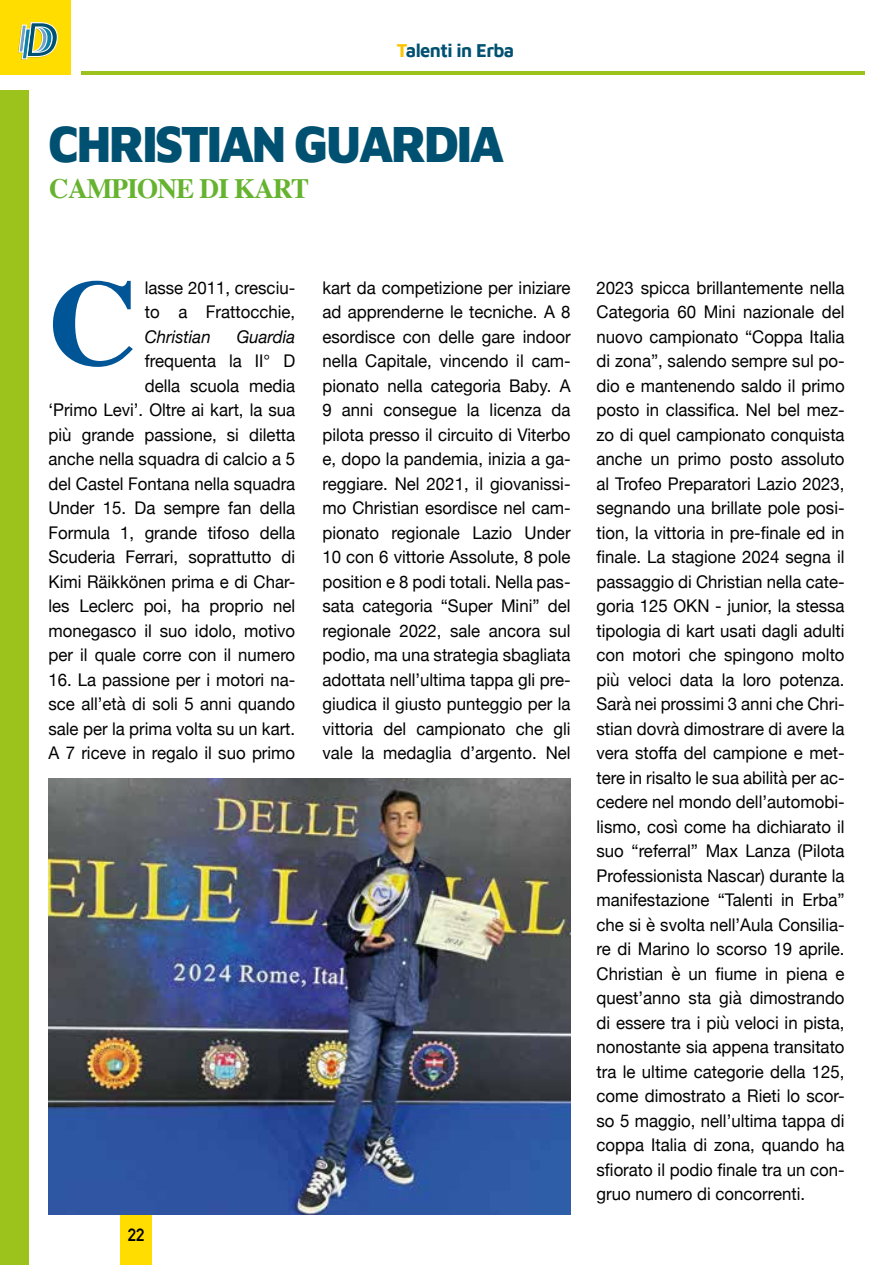
<style>
.page{position:relative;width:893px;height:1265px;background:#fff}
.page>*{position:absolute;margin:0;border:0;box-sizing:border-box;transform-origin:0 0}
.t1{font:700 121.62px "Times";color:#005597}
.t2{font:52.5px "Maven Pro";letter-spacing:-.055em;color:#005171;scale:.92 1}
.t3{font:700 28px "Times";letter-spacing:-.03em;color:#65b32e}
.t4{font:19.25px "Maven Pro";letter-spacing:-.035em;color:#005171;scale:.95 1}
.t5{font:17.5px/24.5px "Helvetica Neue";color:#000;text-align:justify;scale:.96 1}
.t6{font:italic 17.5px "Helvetica Neue";color:#000;scale:.96 1}
.t7{font:700 17.5px "DIN Alternate";color:#000}
.s1{color:#fdc300}
</style>
<div class="page">
<div style="left:0;top:0;width:71px;height:75px;background:#fd0"></div>
<svg style="left:18px;top:22px;width:40px;height:38px"></svg>
<div style="left:120px;top:1215px;width:31px;height:50px;background:#fd0"></div>
<img style="left:48px;top:779px;width:523px;height:435px">
<div style="left:0;top:90px;width:28px;height:1175px;background:#9bc31c"></div>
<hr style="left:81px;top:71px;width:784px;height:3px;background:#9bc31c">
<p class="t4" style="left:397px;top:37px;width:125px"><span class="s1">T</span>alenti in Erba</p>
<h2 class="t2" style="left:48px;top:108px;width:497px">CHRISTIAN GUARDIA</h2>
<h3 class="t3" style="left:49px;top:161px;width:261px">CAMPIONE DI KART</h3>
<h1 class="t1" style="left:48px;top:207px;width:92px">C</h1>
<p class="t5" style="left:145px;top:276px;width:158px">lasse 2011, cresciu&shy;to a Frattocchie,</p>
<p class="t6" style="left:145px;top:324px;width:70px">Christian</p>
<p class="t6" style="left:237px;top:324px;width:62px">Guardia</p>
<p class="t5" style="left:48px;top:350px;width:259px;text-align:right">frequenta la II° D<br>della scuola media<br>‘Primo Levi’. Oltre ai kart, la sua più grande passione, si diletta anche nella squadra di calcio a 5 del Castel Fontana nella squadra<br>Under 15. Da sempre fan della<br>Formula 1, grande tifoso della<br>Scuderia Ferrari, soprattutto di<br>Kimi Räikkönen prima e di Char&shy;les Leclerc poi, ha proprio nel monegasco il suo idolo, motivo per il quale corre con il numero</p>
<p class="t5" style="left:48px;top:668px;width:259px">16. La passione per i motori na&shy;sce all’età di soli 5 anni quando sale per la prima volta su un kart.<br>A 7 riceve in regalo il suo primo</p>
<p class="t7" style="left:128px;top:1222px;width:18px">22</p>
<p class="t5" style="left:323px;top:276px;width:260px">kart da competizione per iniziare ad apprenderne le tecniche. A 8 esordisce con delle gare indoor nella Capitale, vincendo il cam&shy;pionato nella categoria Baby. A 9 anni consegue la licenza da pilota presso il circuito di Viterbo e, dopo la pandemia, inizia a ga&shy;reggiare. Nel 2021, il giovanissi&shy;mo Christian esordisce nel cam&shy;pionato regionale Lazio Under 10 con 6 vittorie Assolute, 8 pole position e 8 podi totali. Nella pas&shy;sata categoria “Super Mini” del regionale 2022, sale ancora sul podio, ma una strategia sbagliata adottata nell’ultima tappa gli pre&shy;giudica il giusto punteggio per la vittoria del campionato che gli vale la medaglia d’argento. Nel</p>
<p class="t5" style="left:597px;top:276px;width:260px">2023 spicca brillantemente nella Categoria 60 Mini nazionale del nuovo campionato “Coppa Italia di zona”, salendo sempre sul po&shy;dio e mantenendo saldo il primo posto in classifica. Nel bel mez&shy;zo di quel campionato conquista anche un primo posto assoluto al Trofeo Preparatori Lazio 2023, segnando una brillate pole posi&shy;tion, la vittoria in pre-finale ed in finale. La stagione 2024 segna il passaggio di Christian nella cate&shy;goria 125 OKN - junior, la stessa tipologia di kart usati dagli adulti con motori che spingono molto più veloci data la loro potenza.<br>Sarà nei prossimi 3 anni che Chri&shy;stian dovrà dimostrare di avere la vera stoffa del campione e met&shy;tere in risalto le sua abilità per ac&shy;cedere nel mondo dell’automobi&shy;lismo, così come ha dichiarato il suo “referral” Max Lanza (Pilota Professionista Nascar) durante la manifestazione “Talenti in Erba” che si è svolta nell’Aula Consilia&shy;re di Marino lo scorso 19 aprile.<br>Christian è un fiume in piena e quest’anno sta già dimostrando di essere tra i più veloci in pista, nonostante sia appena transitato tra le ultime categorie della 125, come dimostrato a Rieti lo scor&shy;so 5 maggio, nell’ultima tappa di coppa Italia di zona, quando ha sfiorato il podio finale tra un con&shy;gruo numero di concorrenti.</p>
</div>
